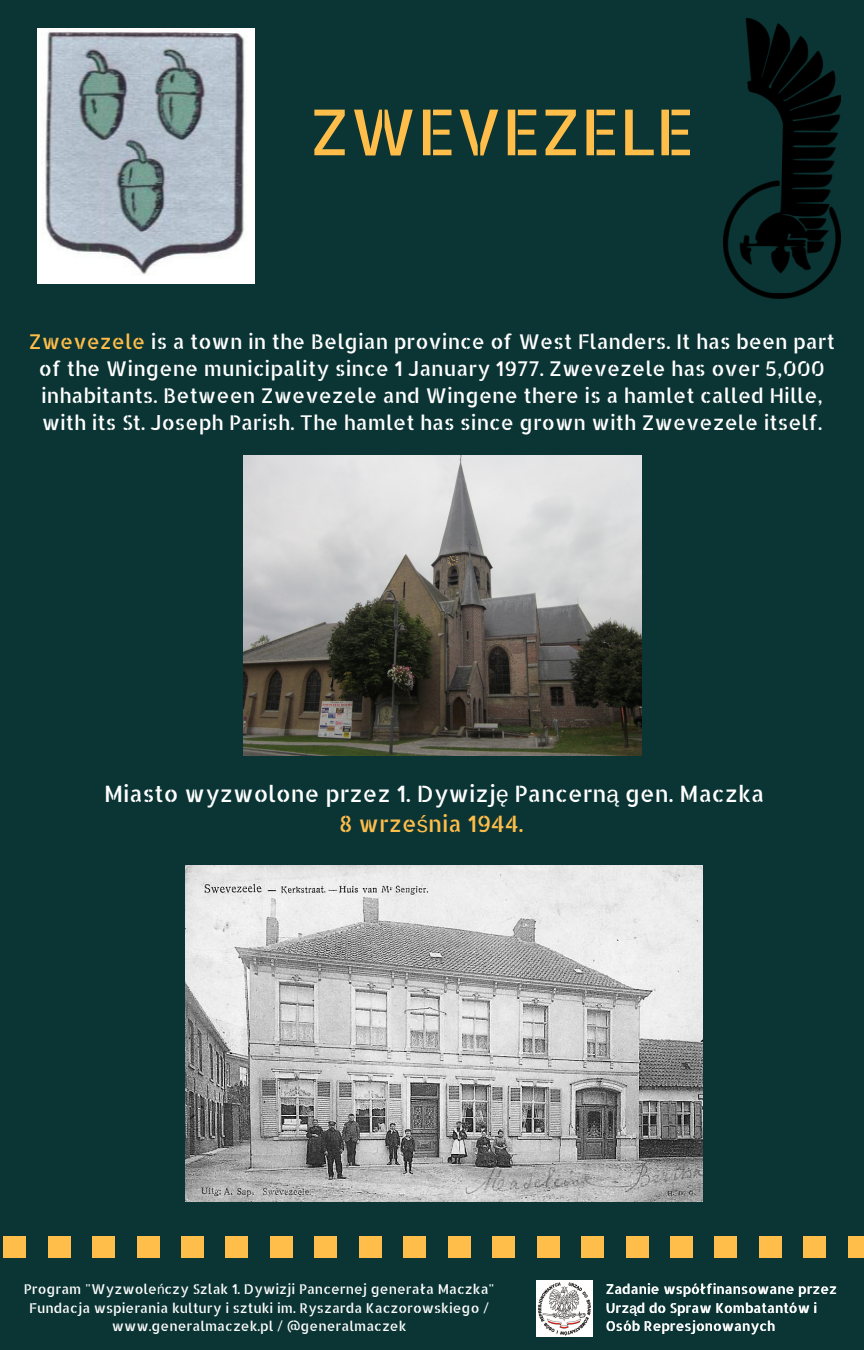
<style>
.page{position:relative;width:864px;height:1350px;background:#0b3534}
.page>*{position:absolute;margin:0;border:0;box-sizing:border-box;transform-origin:0 0}
.t1{font:63.45px "Allerta Stencil";color:#ffbd4a}
.t2{font:22.72px/30.4px "Allerta Stencil";color:#fff;text-align:center}
.t3{font:20.47px/27px "Allerta Stencil";color:#fff;text-align:center}
.t4{font:13.5px/18.4px "Allerta Stencil";color:#fff;text-align:center}
.s1{color:#ffbd4a}
.s2{font-family:"Liberation Sans"}
.s3{font-family:"Liberation Sans";color:#ffbd4a}
</style>
<div class="page">
<img style="left:537px;top:1281px;width:55px;height:55px">
<img style="left:724px;top:19px;width:116px;height:280px">
<div style="left:848px;top:1236px;width:16px;height:21px;background:#ffbd4a"></div>
<div style="left:804px;top:1236px;width:22px;height:21px;background:#ffbd4a"></div>
<div style="left:759px;top:1236px;width:23px;height:21px;background:#ffbd4a"></div>
<div style="left:670px;top:1236px;width:23px;height:21px;background:#ffbd4a"></div>
<div style="left:626px;top:1236px;width:22px;height:21px;background:#ffbd4a"></div>
<div style="left:715px;top:1236px;width:22px;height:21px;background:#ffbd4a"></div>
<div style="left:581px;top:1236px;width:23px;height:21px;background:#ffbd4a"></div>
<div style="left:92px;top:1236px;width:23px;height:21px;background:#ffbd4a"></div>
<div style="left:137px;top:1236px;width:22px;height:21px;background:#ffbd4a"></div>
<div style="left:181px;top:1236px;width:23px;height:21px;background:#ffbd4a"></div>
<div style="left:48px;top:1236px;width:22px;height:21px;background:#ffbd4a"></div>
<div style="left:4px;top:1236px;width:22px;height:21px;background:#ffbd4a"></div>
<div style="left:270px;top:1236px;width:22px;height:21px;background:#ffbd4a"></div>
<div style="left:404px;top:1236px;width:22px;height:21px;background:#ffbd4a"></div>
<div style="left:448px;top:1236px;width:22px;height:21px;background:#ffbd4a"></div>
<div style="left:493px;top:1236px;width:22px;height:21px;background:#ffbd4a"></div>
<div style="left:315px;top:1236px;width:22px;height:21px;background:#ffbd4a"></div>
<div style="left:537px;top:1236px;width:22px;height:21px;background:#ffbd4a"></div>
<div style="left:359px;top:1236px;width:22px;height:21px;background:#ffbd4a"></div>
<div style="left:226px;top:1236px;width:22px;height:21px;background:#ffbd4a"></div>
<img style="left:37px;top:29px;width:218px;height:255px">
<img style="left:186px;top:866px;width:516px;height:336px">
<img style="left:243px;top:456px;width:398px;height:300px">
<h1 class="t1" style="left:310px;top:90px;width:386px">ZWEVEZELE</h1>
<p class="t3" style="left:29px;top:328px;width:808px"><span class="s1">Zwevezele</span> is a town in the Belgian province of West Flanders. It has been part of the Wingene municipality since 1 January 1977. Zwevezele has over 5,000 inhabitants. Between Zwevezele and Wingene there is a hamlet called Hille, with its St. Joseph Parish. The hamlet has since grown with Zwevezele itself.</p>
<p class="t2" style="left:104px;top:777px;width:662px">Miasto wyzwolone przez 1. Dywizj<span class="s2">ę</span> Pancern<span class="s2">ą</span> gen. Maczka<br><span class="s1">8 wrze</span><span class="s3">ś</span><span class="s1">nia 1944.</span></p>
<p class="t4" style="left:24px;top:1280px;width:472px">Program "Wyzwole<span class="s2">ń</span>czy Szlak 1. Dywizji Pancernej generała Maczka"<br>Fundacja wspierania kultury i sztuki im. Ryszarda Kaczorowskiego / www.generalmaczek.pl / @generalmaczek</p>
<p class="t4" style="left:606px;top:1280px;width:233px;text-align:left">Zadanie współfinansowane przez<br>Urz<span class="s2">ą</span>d do Spraw Kombatantów i<br>Osób Represjonowanych</p>
</div>
